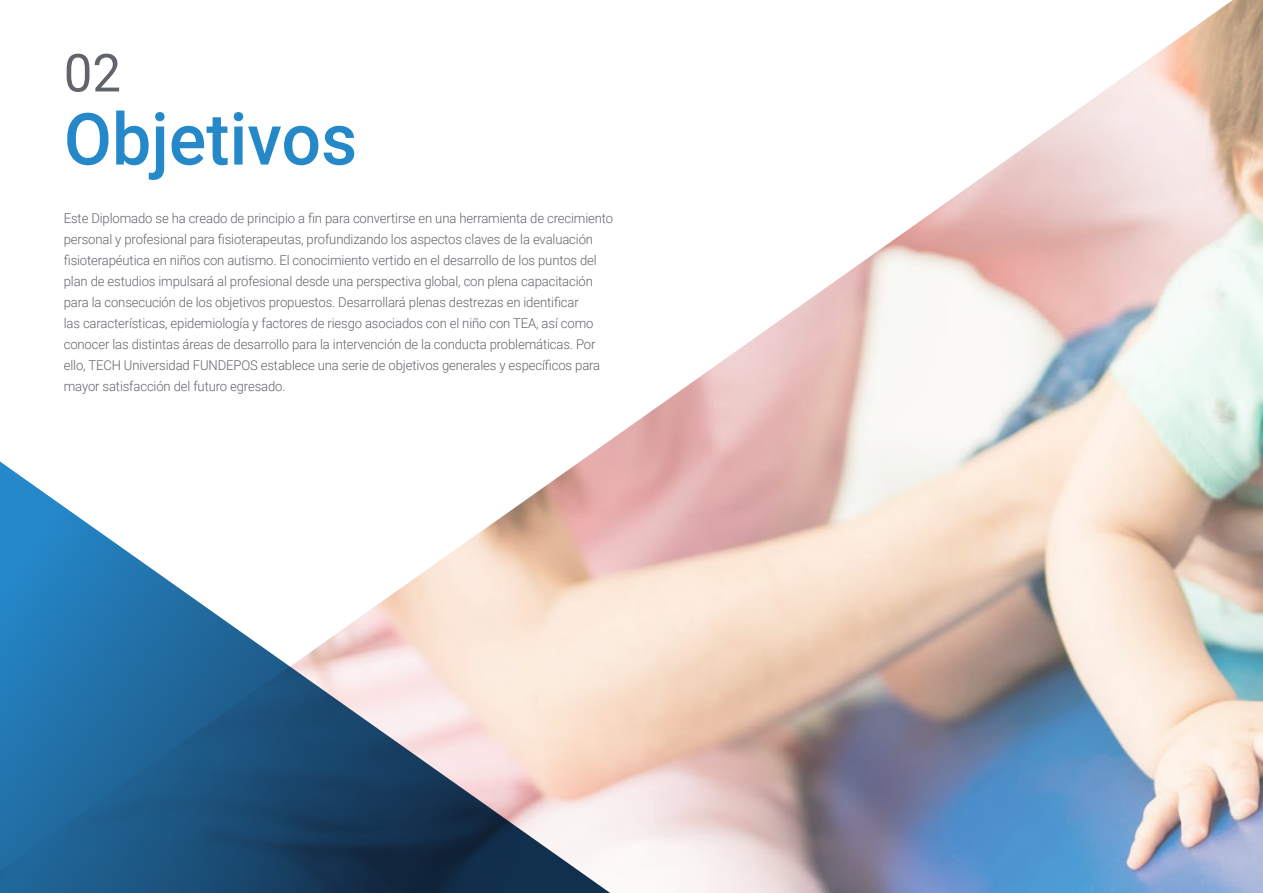
<style>
.page{position:relative;width:1263px;height:893px;background:#fff}
.page>*{position:absolute;margin:0;border:0;box-sizing:border-box;transform-origin:0 0}
.t1{font:500 72px "Roboto";color:#2488c9}
.t2{font:52.5px "Roboto";color:#61646a}
.t3{font:300 13.5px/21px "Roboto";letter-spacing:-.01em;color:#61646a}
</style>
<div class="page">
<img style="left:602px;top:0;width:661px;height:893px">
<svg style="left:0;top:446px;width:640px;height:447px"></svg>
<h2 class="t2" style="left:64px;top:36px;width:59px">02</h2>
<h1 class="t1" style="left:64px;top:89px;width:295px">Objetivos</h1>
<p class="t3" style="left:64px;top:207px;width:551px">Este Diplomado se ha creado de principio a fin para convertirse en una herramienta de crecimiento personal y profesional para fisioterapeutas, profundizando los aspectos claves de la evaluación fisioterapéutica en niños con autismo. El conocimiento vertido en el desarrollo de los puntos del plan de estudios impulsará al profesional desde una perspectiva global, con plena capacitación para la consecución de los objetivos propuestos. Desarrollará plenas destrezas en identificar<br>las características, epidemiología y factores de riesgo asociados con el niño con TEA, así como conocer las distintas áreas de desarrollo para la intervención de la conducta problemáticas. Por ello, TECH Universidad FUNDEPOS establece una serie de objetivos generales y específicos para mayor satisfacción del futuro egresado.</p>
</div>
